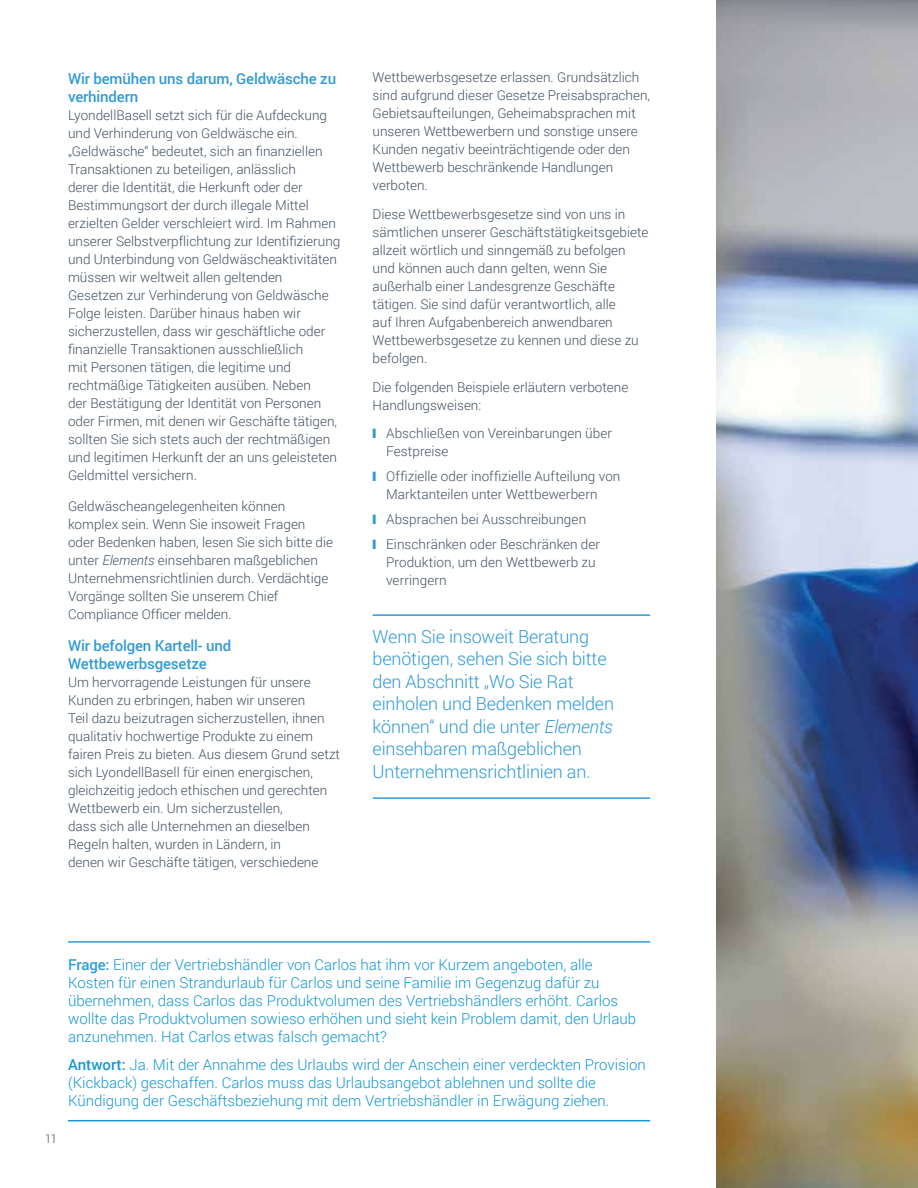
<style>
.page{position:relative;width:918px;height:1188px;background:#fff}
.page>*{position:absolute;margin:0;border:0;box-sizing:border-box;transform-origin:0 0}
.t1{font:300 18px/22.5px "Roboto";letter-spacing:-.01em;color:#319ad5}
.t2{font:300 15px/18px "Roboto";color:#1497d5}
.t3{font:500 15px/18px "Roboto";letter-spacing:-.01em;color:#319ad5}
.t4{font:300 13.5px/18px "Roboto";color:#435161}
.t5{font:300 12px "Roboto";color:#435161}
.s1{font-style:italic}
.s2{color:#319ad5}
.s3{font-weight:500;color:#319ad5}
.s4{font-weight:500}
</style>
<div class="page">
<img style="left:716px;top:0;width:202px;height:1188px">
<hr style="left:68px;top:941px;width:582px;height:2px;background:#319ad5">
<hr style="left:68px;top:1120px;width:582px;height:1px;background:#1497d5">
<hr style="left:373px;top:614px;width:277px;height:2px;background:#319ad5">
<hr style="left:373px;top:797px;width:277px;height:2px;background:#319ad5">
<p class="t3" style="left:68px;top:69px;width:270px">Wir bemühen uns darum, Geldwäsche zu verhindern</p>
<p class="t4" style="left:68px;top:106px;width:274px">LyondellBasell setzt sich für die Aufdeckung und Verhinderung von Geldwäsche ein. „Geldwäsche“ bedeutet, sich an finanziellen Transaktionen zu beteiligen, anlässlich<br>derer die Identität, die Herkunft oder der Bestimmungsort der durch illegale Mittel erzielten Gelder verschleiert wird. Im Rahmen unserer Selbstverpflichtung zur Identifizierung und Unterbindung von Geldwäscheaktivitäten müssen wir weltweit allen geltenden Gesetzen zur Verhinderung von Geldwäsche Folge leisten. Darüber hinaus haben wir sicherzustellen, dass wir geschäftliche oder finanzielle Transaktionen ausschließlich<br>mit Personen tätigen, die legitime und rechtmäßige Tätigkeiten ausüben. Neben<br>der Bestätigung der Identität von Personen oder Firmen, mit denen wir Geschäfte tätigen, sollten Sie sich stets auch der rechtmäßigen und legitimen Herkunft der an uns geleisteten Geldmittel versichern.</p>
<p class="t4" style="left:68px;top:497px;width:267px">Geldwäscheangelegenheiten können komplex sein. Wenn Sie insoweit Fragen oder Bedenken haben, lesen Sie sich bitte die unter <span class="s1">Elements</span> einsehbaren maßgeblichen Unternehmensrichtlinien durch. Verdächtige Vorgänge sollten Sie unserem Chief Compliance Officer melden.</p>
<p class="t3" style="left:68px;top:636px;width:165px">Wir befolgen Kartell- und<br>Wettbewerbsgesetze</p>
<p class="t4" style="left:68px;top:673px;width:274px">Um hervorragende Leistungen für unsere Kunden zu erbringen, haben wir unseren<br>Teil dazu beizutragen sicherzustellen, ihnen qualitativ hochwertige Produkte zu einem fairen Preis zu bieten. Aus diesem Grund setzt sich LyondellBasell für einen energischen, gleichzeitig jedoch ethischen und gerechten Wettbewerb ein. Um sicherzustellen,<br>dass sich alle Unternehmen an dieselben Regeln halten, wurden in Ländern, in<br>denen wir Geschäfte tätigen, verschiedene</p>
<p class="t4" style="left:373px;top:68px;width:279px">Wettbewerbsgesetze erlassen. Grundsätzlich sind aufgrund dieser Gesetze Preisabsprachen, Gebietsaufteilungen, Geheimabsprachen mit unseren Wettbewerbern und sonstige unsere Kunden negativ beeinträchtigende oder den Wettbewerb beschränkende Handlungen verboten.</p>
<p class="t4" style="left:373px;top:205px;width:277px">Diese Wettbewerbsgesetze sind von uns in sämtlichen unserer Geschäftstätigkeitsgebiete allzeit wörtlich und sinngemäß zu befolgen und können auch dann gelten, wenn Sie außerhalb einer Landesgrenze Geschäfte tätigen. Sie sind dafür verantwortlich, alle<br>auf Ihren Aufgabenbereich anwendbaren Wettbewerbsgesetze zu kennen und diese zu befolgen.</p>
<p class="t4" style="left:373px;top:377px;width:257px">Die folgenden Beispiele erläutern verbotene<br>Handlungsweisen:</p>
<p class="t4" style="left:386px;top:424px;width:228px;text-indent:-14px"><span class="s2">❙</span> Abschließen von Vereinbarungen über<br>Festpreise</p>
<p class="t4" style="left:386px;top:467px;width:236px;text-indent:-14px"><span class="s2">❙</span> Offizielle oder inoffizielle Aufteilung von<br>Marktanteilen unter Wettbewerbern</p>
<p class="t4" style="left:373px;top:506px;width:229px;line-height:24.8px"><span class="s2">❙</span> Absprachen bei Ausschreibungen<br><span class="s2">❙</span> Einschränken oder Beschränken der</p>
<p class="t4" style="left:386px;top:552px;width:211px">Produktion, um den Wettbewerb zu verringern</p>
<h1 class="t1" style="left:373px;top:625px;width:243px">Wenn Sie insoweit Beratung benötigen, sehen Sie sich bitte den Abschnitt „Wo Sie Rat einholen und Bedenken melden können“ und die unter <span class="s1">Elements </span>einsehbaren maßgeblichen<br>Unternehmensrichtlinien an.</h1>
<p class="t5" style="left:45px;top:1131px;width:14px">11</p>
<p class="t2" style="left:68px;top:955px;width:570px"><span class="s3">Frage:</span> Einer der Vertriebshändler von Carlos hat ihm vor Kurzem angeboten, alle Kosten für einen Strandurlaub für Carlos und seine Familie im Gegenzug dafür zu übernehmen, dass Carlos das Produktvolumen des Vertriebshändlers erhöht. Carlos wollte das Produktvolumen sowieso erhöhen und sieht kein Problem damit, den Urlaub anzunehmen. Hat Carlos etwas falsch gemacht?</p>
<p class="t2" style="left:68px;top:1056px;width:579px"><span class="s4">Antwort:</span> Ja. Mit der Annahme des Urlaubs wird der Anschein einer verdeckten Provision (Kickback) geschaffen. Carlos muss das Urlaubsangebot ablehnen und sollte die<br>Kündigung der Geschäftsbeziehung mit dem Vertriebshändler in Erwägung ziehen.</p>
</div>
